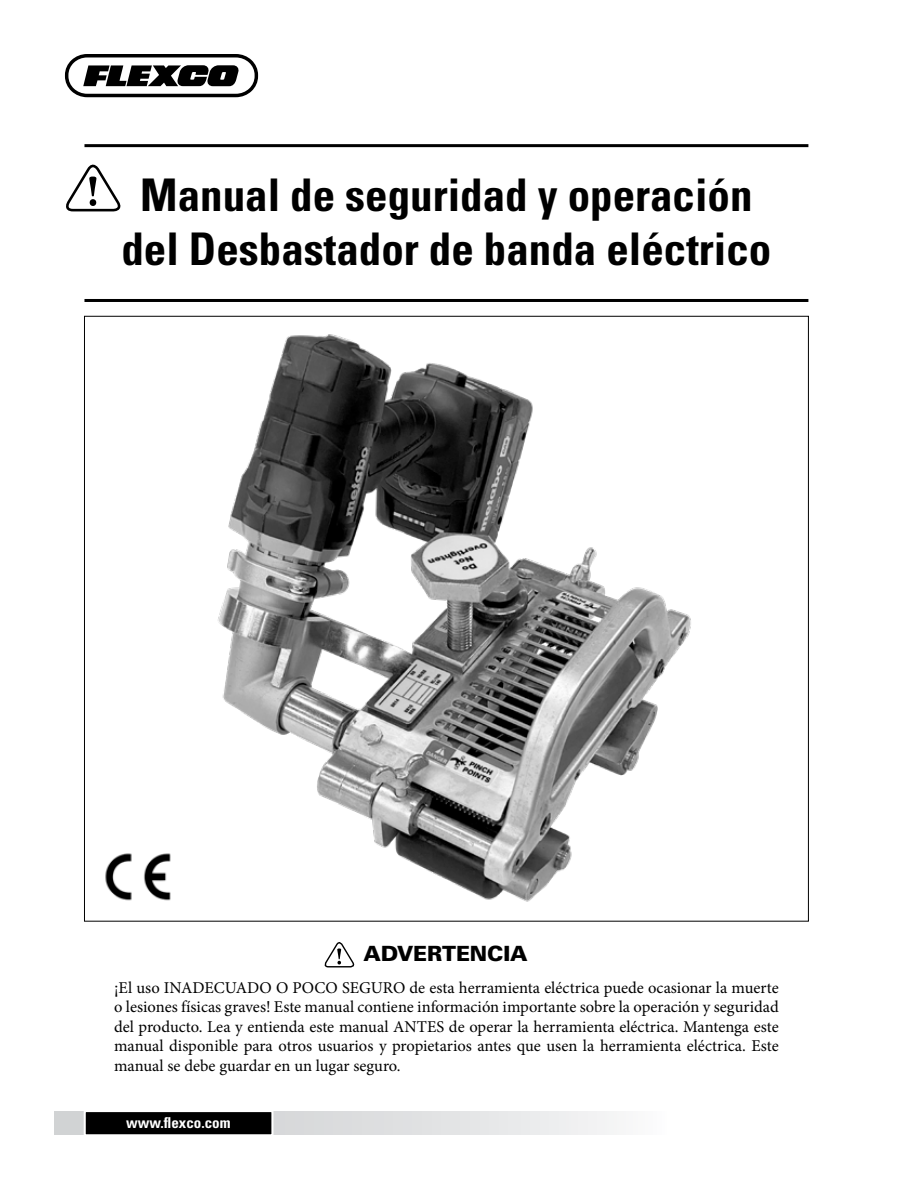
<style>
.page{position:relative;width:918px;height:1188px;background:#fff}
.page>*{position:absolute;margin:0;border:0;box-sizing:border-box;transform-origin:0 0}
.t1{font:700 condensed 45px/54px "Univers LT Std";color:#000;text-align:center}
.t2{font:900 21px "Univers LT Std";letter-spacing:-.005em;color:#000}
.t3{font:16.5px/19.5px "Minion Pro";color:#000;text-align:justify}
.t4{font:700 condensed 15px "Univers LT Std";color:#fff}
</style>
<div class="page">
<hr style="left:84px;top:144px;width:724px;height:3px;background:#000">
<hr style="left:84px;top:299px;width:724px;height:3px;background:#000">
<svg style="left:54px;top:1112px;width:560px;height:22px;background:#e2e3e4"></svg>
<div style="left:85px;top:1111px;width:187px;height:24px;background:#000"></div>
<div style="left:84px;top:1110px;width:189px;height:26px;border:2px solid #fff"></div>
<svg style="left:65px;top:54px;width:193px;height:43px"></svg>
<svg style="left:66px;top:164px;width:55px;height:48px"></svg>
<svg style="left:324px;top:942px;width:31px;height:26px"></svg>
<img style="left:218px;top:334px;width:473px;height:568px">
<img style="left:105px;top:853px;width:66px;height:48px">
<h1 class="t1" style="left:121px;top:168px;width:651px">Manual de seguridad y operación del Desbastador de banda eléctrico</h1>
<p class="t2" style="left:364px;top:940px;width:166px">ADVERTENCIA</p>
<p class="t3" style="left:114px;top:978px;width:666px">¡El uso INADECUADO O POCO SEGURO de esta herramienta eléctrica puede ocasionar la muerte o lesiones físicas graves! Este manual contiene información importante sobre la operación y seguridad del producto. Lea y entienda este manual ANTES de operar la herramienta eléctrica. Mantenga este manual disponible para otros usuarios y propietarios antes que usen la herramienta eléctrica. Este manual se debe guardar en un lugar seguro.</p>
<p class="t4" style="left:126px;top:1113px;width:106px">www.flexco.com</p>
</div>
